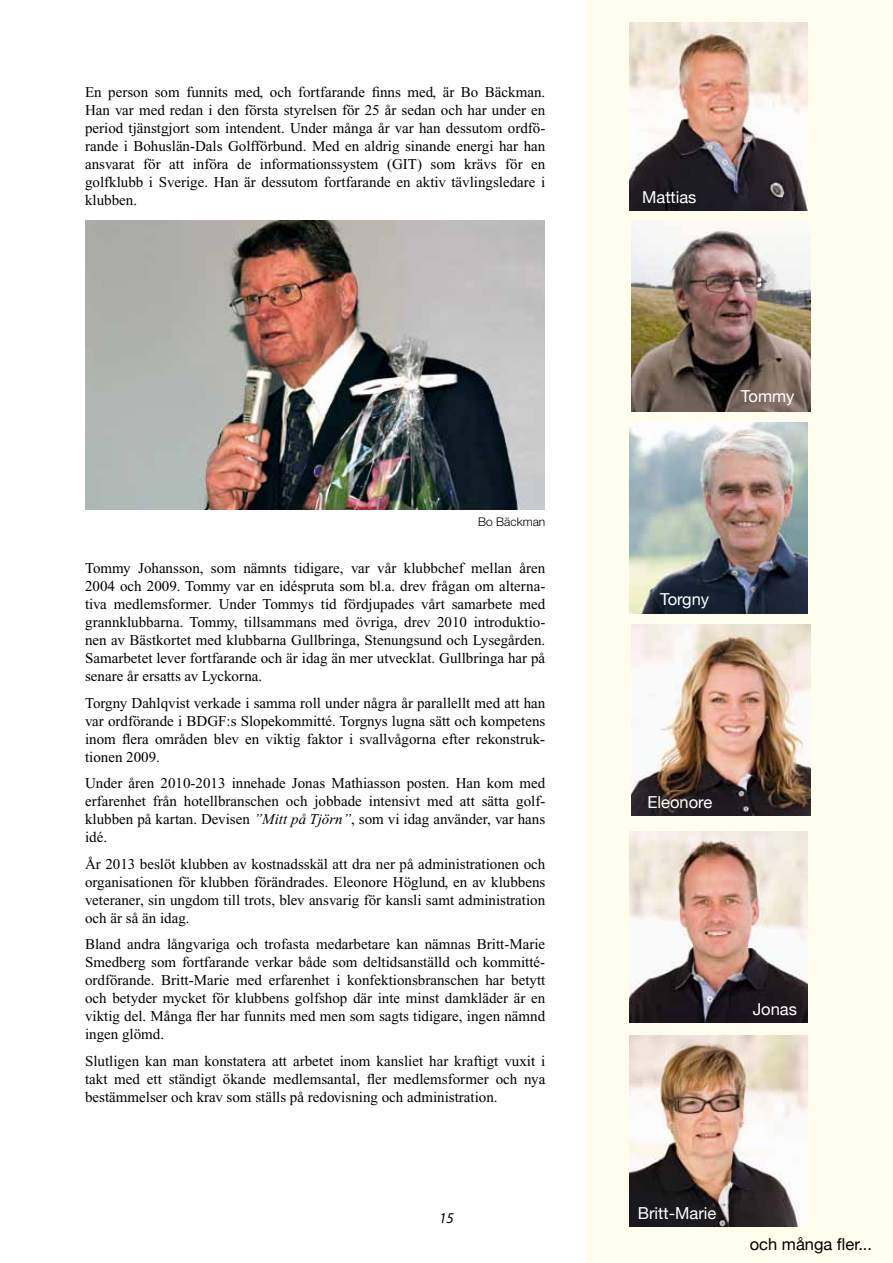
<style>
.page{position:relative;width:893px;height:1263px;background:#fff}
.page>*{position:absolute;margin:0;border:0;box-sizing:border-box;transform-origin:0 0}
.t1{font:16.5px "Helvetica Neue";color:#fff}
.t2{font:16.5px "Helvetica Neue";color:#000}
.t3{font:15px/18px "Times New Roman";color:#000;text-align:justify}
.t4{font:italic 15px "Myriad Pro";color:#000}
.t5{font:300 12px "Helvetica Neue";color:#000}
.s1{font-style:italic}
</style>
<div class="page">
<div style="left:587px;top:0;width:306px;height:1263px;background:#fffdee"></div>
<img style="left:85px;top:220px;width:459px;height:289px">
<img style="left:631px;top:624px;width:179px;height:191px">
<img style="left:629px;top:1035px;width:179px;height:192px">
<img style="left:629px;top:422px;width:179px;height:191px">
<img style="left:631px;top:228px;width:179px;height:183px">
<img style="left:629px;top:22px;width:179px;height:189px">
<img style="left:629px;top:831px;width:179px;height:192px">
<p class="t3" style="left:85px;top:83px;width:462px">En person som funnits med, och fortfarande finns med, är Bo Bäckman.<br>Han var med redan i den första styrelsen för 25 år sedan och har under en period tjänstgjort som intendent. Under många år var han dessutom ordfö&shy;rande i Bohuslän-Dals Golfförbund. Med en aldrig sinande energi har han ansvarat för att införa de informationssystem (GIT) som krävs för en golfklubb i Sverige. Han är dessutom fortfarande en aktiv tävlingsledare i klubben.</p>
<p class="t5" style="left:478px;top:514px;width:69px">Bo Bäckman</p>
<p class="t3" style="left:85px;top:559px;width:462px">Tommy Johansson, som nämnts tidigare, var vår klubbchef mellan åren 2004 och 2009. Tommy var en idéspruta som bl.a. drev frågan om alterna&shy;tiva medlemsformer. Under Tommys tid fördjupades vårt samarbete med grannklubbarna. Tommy, tillsammans med övriga, drev 2010 introduktio&shy;nen av Bästkortet med klubbarna Gullbringa, Stenungsund och Lysegården.<br>Samarbetet lever fortfarande och är idag än mer utvecklat. Gullbringa har på senare år ersatts av Lyckorna.</p>
<p class="t3" style="left:85px;top:694px;width:462px">Torgny Dahlqvist verkade i samma roll under några år parallellt med att han var ordförande i BDGF:s Slopekommitté. Torgnys lugna sätt och kompetens inom flera områden blev en viktig faktor i svallvågorna efter rekonstruk&shy;tionen 2009.</p>
<p class="t3" style="left:85px;top:774px;width:462px">Under åren 2010-2013 innehade Jonas Mathiasson posten. Han kom med erfarenhet från hotellbranschen och jobbade intensivt med att sätta golf&shy;klubben på kartan. Devisen <span class="s1">”Mitt på Tjörn”</span>, som vi idag använder, var hans idé.</p>
<p class="t3" style="left:85px;top:855px;width:462px">År 2013 beslöt klubben av kostnadsskäl att dra ner på administrationen och organisationen för klubben förändrades. Eleonore Höglund, en av klubbens veteraner, sin ungdom till trots, blev ansvarig för kansli samt administration och är så än idag.</p>
<p class="t3" style="left:85px;top:935px;width:462px">Bland andra långvariga och trofasta medarbetare kan nämnas Britt-Marie Smedberg som fortfarande verkar både som deltidsanställd och kommitté&shy;ordförande. Britt-Marie med erfarenhet i konfektionsbranschen har betytt och betyder mycket för klubbens golfshop där inte minst damkläder är en viktig del. Många fler har funnits med men som sagts tidigare, ingen nämnd ingen glömd.</p>
<p class="t3" style="left:85px;top:1052px;width:462px">Slutligen kan man konstatera att arbetet inom kansliet har kraftigt vuxit i takt med ett ständigt ökande medlemsantal, fler medlemsformer och nya bestämmelser och krav som ställs på redovisning och administration.</p>
<p class="t4" style="left:439px;top:1209px;width:16px">15</p>
<p class="t1" style="left:642px;top:187px;width:56px">Mattias</p>
<p class="t1" style="left:741px;top:386px;width:55px">Tommy</p>
<p class="t1" style="left:660px;top:589px;width:51px">Torgny</p>
<p class="t1" style="left:647px;top:792px;width:66px">Eleonore</p>
<p class="t1" style="left:753px;top:999px;width:46px">Jonas</p>
<p class="t1" style="left:638px;top:1203px;width:80px">Britt-Marie</p>
<p class="t2" style="left:750px;top:1234px;width:124px">och många fler...</p>
</div>
